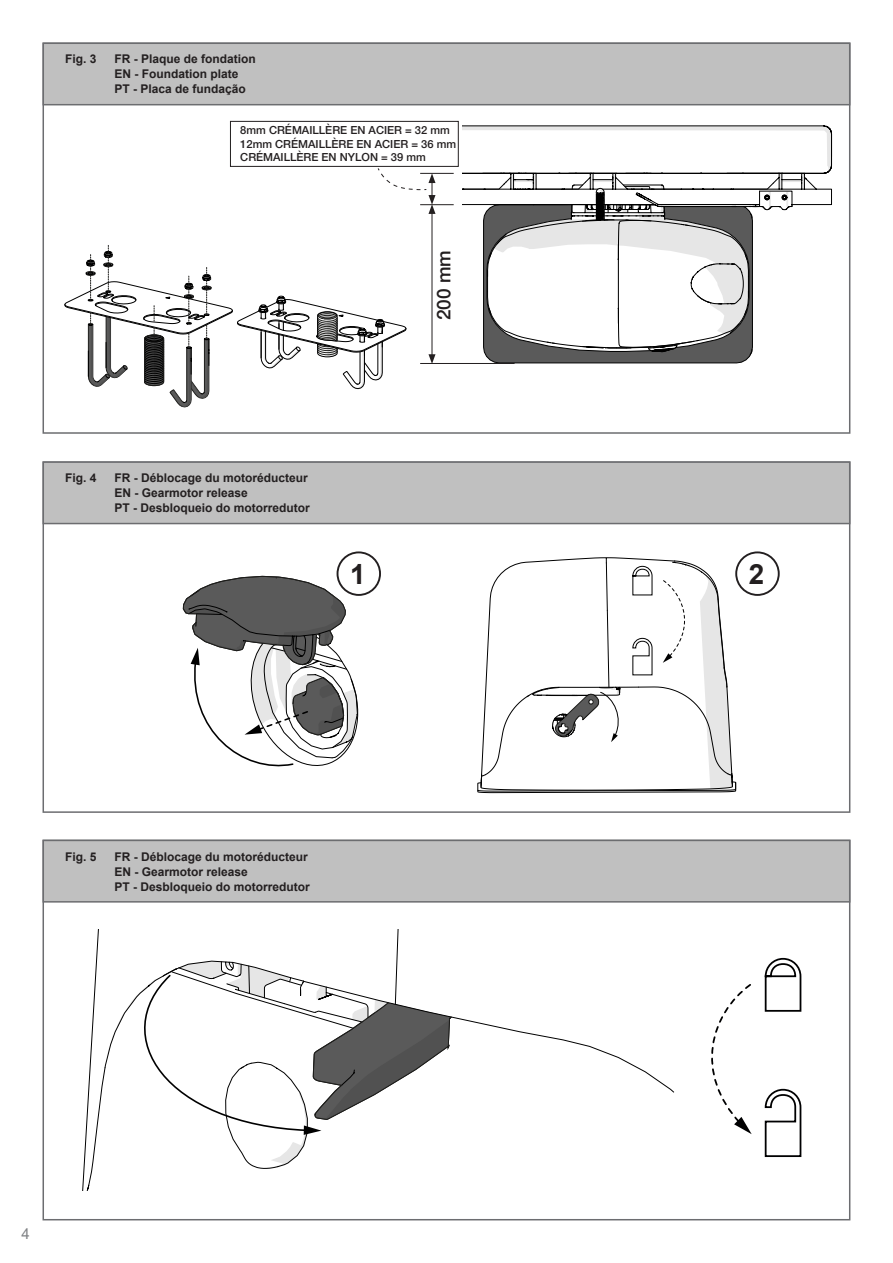
<style>
.page{position:relative;width:893px;height:1263px;background:#fff}
.page>*{position:absolute;margin:0;border:0;box-sizing:border-box;transform-origin:0 0}
.t1{font:700 27.9px "Arial";color:#231f20}
.t2{font:500 19.05px "Helvetica Neue LT Std";color:#231f20}
.t3{font:15px "Arial";color:#808285}
.t4{font:700 12px "Arial";color:#231f20}
.t5{font:500 11.1px "Helvetica Neue LT Std";color:#231f20}
</style>
<div class="page">
<div style="left:43px;top:43px;width:807px;height:62px;background:#c0c0c0"></div>
<div style="left:43px;top:43px;width:807px;height:62px;border:2px solid #6c6d70"></div>
<div style="left:43px;top:462px;width:807px;height:61px;background:#c0c0c0"></div>
<div style="left:43px;top:461px;width:807px;height:63px;border:2px solid #6c6d70"></div>
<div style="left:43px;top:840px;width:807px;height:62px;background:#c0c0c0"></div>
<div style="left:43px;top:840px;width:807px;height:62px;border:2px solid #6c6d70"></div>
<svg style="left:764px;top:1088px;width:38px;height:69px"></svg>
<svg style="left:764px;top:957px;width:38px;height:55px"></svg>
<svg style="left:711px;top:984px;width:41px;height:150px"></svg>
<svg style="left:82px;top:929px;width:592px;height:261px"></svg>
<svg style="left:182px;top:570px;width:189px;height:197px"></svg>
<svg style="left:477px;top:557px;width:259px;height:236px"></svg>
<svg style="left:64px;top:245px;width:342px;height:162px"></svg>
<svg style="left:462px;top:125px;width:370px;height:239px"></svg>
<svg style="left:486px;top:178px;width:264px;height:175px"></svg>
<hr style="left:432px;top:212px;width:1px;height:145px;background:#231f20">
<svg style="left:428px;top:354px;width:7px;height:9px"></svg>
<hr style="left:420px;top:204px;width:34px;height:1px;background:#231f20">
<hr style="left:420px;top:363px;width:95px;height:1px;background:#231f20">
<hr style="left:420px;top:173px;width:34px;height:1px;background:#231f20">
<div style="left:230px;top:121px;width:229px;height:46px;border:1px solid #231f20"></div>
<svg style="left:377px;top:168px;width:58px;height:46px"></svg>
<div style="left:337px;top:551px;width:44px;height:45px;border:2px solid #231f20;border-radius:50%"></div>
<div style="left:735px;top:551px;width:45px;height:45px;border:2px solid #231f20;border-radius:50%"></div>
<p class="t4" style="left:65px;top:51px;width:33px">Fig. 3</p>
<p class="t4" style="left:115px;top:51px;width:143px">FR - Plaque de fondation</p>
<p class="t4" style="left:115px;top:66px;width:125px">EN - Foundation plate</p>
<p class="t4" style="left:115px;top:81px;width:133px">PT - Placa de fundação</p>
<p class="t5" style="left:240px;top:124px;width:211px">8mm CRÉMAILLÈRE EN ACIER = 32 mm</p>
<p class="t5" style="left:240px;top:137px;width:217px">12mm CRÉMAILLÈRE EN ACIER = 36 mm</p>
<p class="t5" style="left:240px;top:151px;width:187px">CRÉMAILLÈRE EN NYLON = 39 mm</p>
<p class="t2" style="left:432px;top:320px;width:72px;rotate:-90deg">200 mm</p>
<p class="t4" style="left:65px;top:469px;width:33px">Fig. 4</p>
<p class="t4" style="left:115px;top:469px;width:195px">FR - Déblocage du motoréducteur</p>
<p class="t4" style="left:115px;top:484px;width:135px">EN - Gearmotor release</p>
<p class="t4" style="left:115px;top:499px;width:197px">PT - Desbloqueio do motorredutor</p>
<p class="t1" style="left:350px;top:554px;width:17px">1</p>
<p class="t1" style="left:749px;top:554px;width:17px">2</p>
<p class="t4" style="left:65px;top:848px;width:33px">Fig. 5</p>
<p class="t4" style="left:115px;top:848px;width:195px">FR - Déblocage du motoréducteur</p>
<p class="t4" style="left:115px;top:863px;width:135px">EN - Gearmotor release</p>
<p class="t4" style="left:115px;top:878px;width:197px">PT - Desbloqueio do motorredutor</p>
<p class="t3" style="left:21px;top:1223px;width:10px">4</p>
</div>
